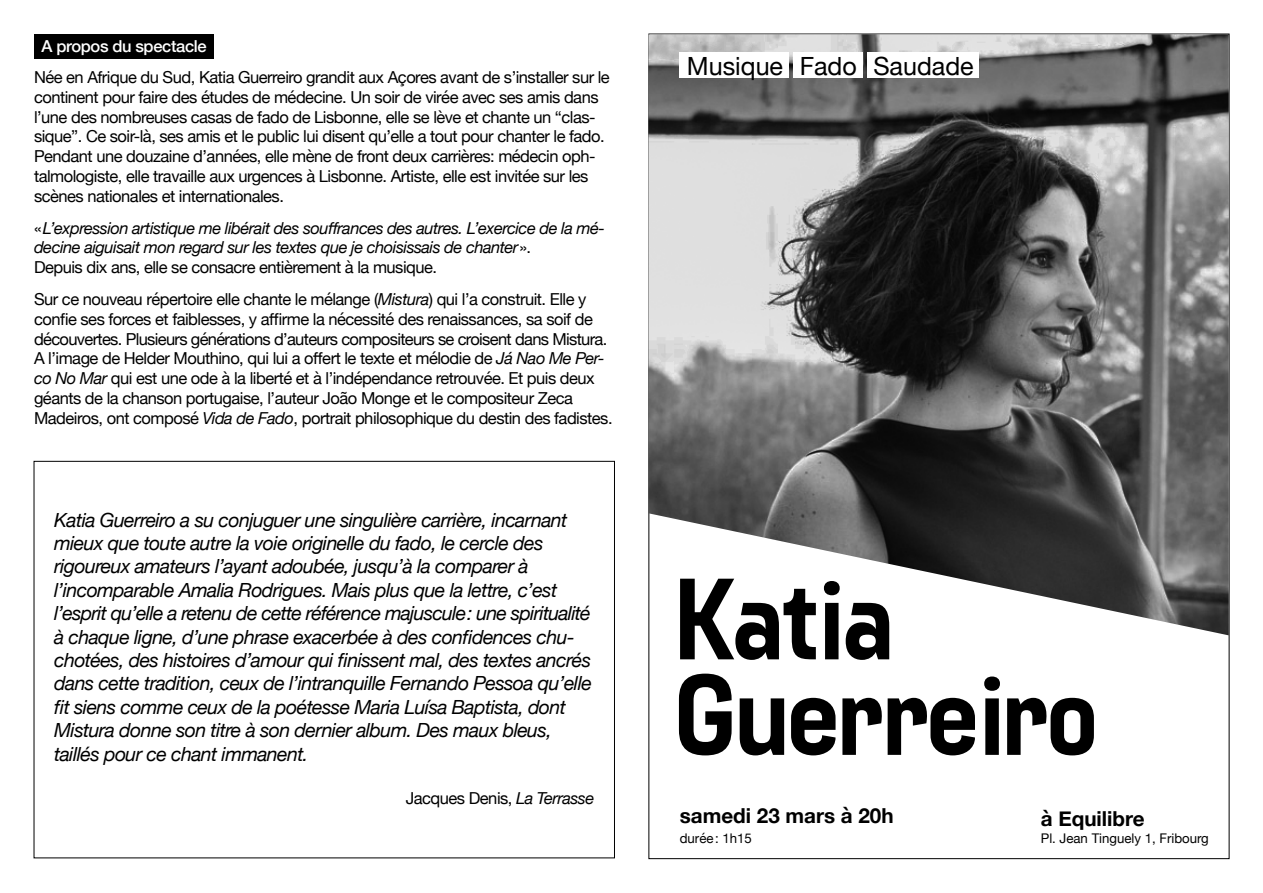
<style>
.page{position:relative;width:1263px;height:893px;background:#fff}
.page>*{position:absolute;margin:0;border:0;box-sizing:border-box;transform-origin:0 0}
.t1{font:115.2px/95.6px "Fuji";letter-spacing:-.04em;color:#000}
.t2{font:25.05px "Helvetica Neue";color:#000}
.t3{font:700 20.55px "Helvetica Neue";color:#000}
.t4{font:italic 19.5px/23.4px "Helvetica Neue";letter-spacing:-.03em;color:#000}
.t5{font:16.5px/19.8px "Helvetica Neue";letter-spacing:-.03em;color:#000}
.t6{font:italic 16.5px/19.8px "Helvetica Neue";letter-spacing:-.03em;color:#000}
.t7{font:500 16.5px "Helvetica Neue";letter-spacing:-.02em;color:#fff}
.t8{font:13.35px "Helvetica Neue";color:#000}
.s1{font-style:normal}
.s2{font-style:italic}
</style>
<div class="page">
<img style="left:648px;top:34px;width:581px;height:601px">
<div style="left:680px;top:52px;width:109px;height:26px;background:#fff"></div>
<div style="left:867px;top:52px;width:112px;height:26px;background:#fff"></div>
<div style="left:793px;top:52px;width:70px;height:26px;background:#fff"></div>
<div style="left:34px;top:34px;width:180px;height:24px;background:#000"></div>
<p class="t7" style="left:42px;top:33px;width:167px">A propos du spectacle</p>
<p class="t5" style="left:34px;top:68px;width:577px">Née en Afrique du Sud, Katia Guerreiro grandit aux Açores avant de s’installer sur le continent pour faire des études de médecine. Un soir de virée avec ses amis dans l’une des nombreuses casas de fado de Lisbonne, elle se lève et chante un “clas&shy;sique”. Ce soir-là, ses amis et le public lui disent qu’elle a tout pour chanter le fado.<br>Pendant une douzaine d’années, elle mène de front deux carrières: médecin oph&shy;talmologiste, elle travaille aux urgences à Lisbonne. Artiste, elle est invitée sur les scènes nationales et internationales.</p>
<p class="t6" style="left:34px;top:219px;width:572px"><span class="s1">«</span>L’expression artistique me libérait des souffrances des autres. L’exercice de la mé&shy;decine aiguisait mon regard sur les textes que je choisissais de chanter<span class="s1">».<br>Depuis dix ans, elle se consacre entièrement à la musique.</span></p>
<p class="t5" style="left:34px;top:290px;width:580px">Sur ce nouveau répertoire elle chante le mélange (<span class="s2">Mistura</span>) qui l’a construit. Elle y confie ses forces et faiblesses, y affirme la nécessité des renaissances, sa soif de découvertes. Plusieurs générations d’auteurs compositeurs se croisent dans Mistura.<br>A l’image de Helder Mouthino, qui lui a offert le texte et mélodie de <span class="s2">Já Nao Me Per&shy;co No Mar</span> qui est une ode à la liberté et à l’indépendance retrouvée. Et puis deux géants de la chanson portugaise, l’auteur João Monge et le compositeur Zeca Madeiros, ont composé <span class="s2">Vida de Fado</span>, portrait philosophique du destin des fadistes.</p>
<p class="t4" style="left:54px;top:509px;width:539px">Katia Guerreiro a su conjuguer une singulière carrière, incarnant mieux que toute autre la voie originelle du fado, le cercle des rigoureux amateurs l’ayant adoubée, jusqu’à la comparer à l’incomparable Amalia Rodrigues. Mais plus que la lettre, c’est l’esprit qu’elle a retenu de cette référence majuscule: une spiritualité à chaque ligne, d’une phrase exacerbée à des confidences chu&shy;chotées, des histoires d’amour qui finissent mal, des textes ancrés dans cette tradition, ceux de l’intranquille Fernando Pessoa qu’elle fit siens comme ceux de la poétesse Maria Luísa Baptista, dont Mistura donne son titre à son dernier album. Des maux bleus, taillés pour ce chant immanent.</p>
<p class="t5" style="left:406px;top:789px;width:190px">Jacques Denis, <span class="s2">La Terrasse</span></p>
<h2 class="t2" style="left:687px;top:48px;width:288px">Musique Fado Saudade</h2>
<h1 class="t1" style="left:673px;top:573px;width:428px">Katia<br>Guerreiro</h1>
<p class="t3" style="left:680px;top:799px;width:215px">samedi 23 mars à 20h</p>
<p class="t8" style="left:680px;top:828px;width:74px">durée: 1h15</p>
<p class="t3" style="left:1041px;top:802px;width:105px">à Equilibre</p>
<p class="t8" style="left:1041px;top:828px;width:169px">Pl. Jean Tinguely 1, Fribourg</p>
</div>
